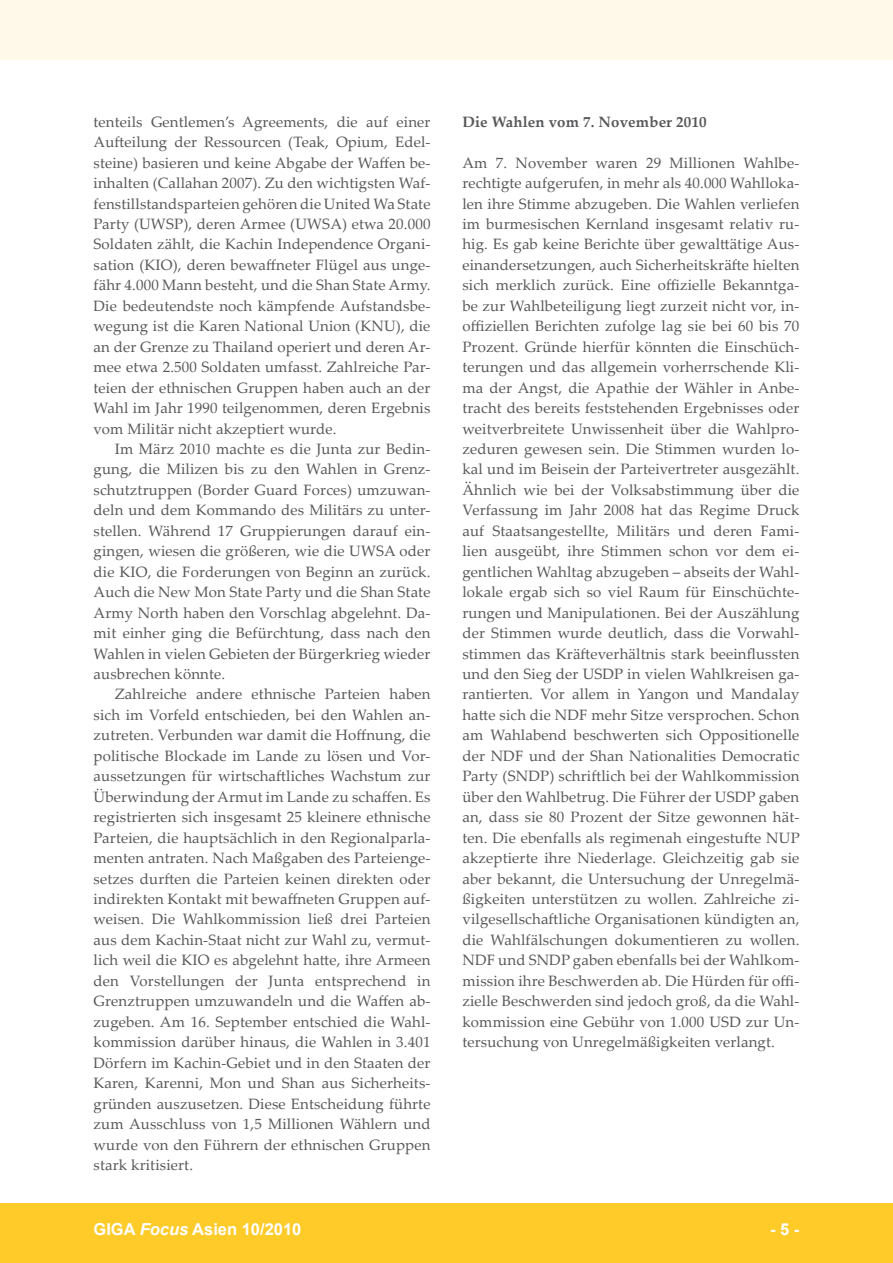
<style>
.page{position:relative;width:893px;height:1263px;background:#fff}
.page>*{position:absolute;margin:0;border:0;box-sizing:border-box;transform-origin:0 0}
.t1{font:700 16.5px "Arial";color:#fff}
.foc__text_1__absatz{font:15px/20.4px "Palatino Linotype";letter-spacing:.01em;color:#57585a;text-align:justify}
.foc__text_fliesstext{font:15px/20.4px "Palatino Linotype";letter-spacing:.01em;color:#57585a;text-align:justify}
.foc__text_ueberschri{font:700 15px "Palatino Linotype";letter-spacing:.01em;color:#57585a}
.s1{font-style:italic}
</style>
<div class="page">
<div style="left:0;top:1203px;width:893px;height:60px;background:#fecb29"></div>
<div style="left:0;top:1px;width:893px;height:59px;background:#fef9e9"></div>
<p class="foc__text_1__absatz" style="left:94px;top:111px;width:338px">tenteils Gentlemen’s Agreements, die auf einer Aufteilung der Ressourcen (Teak, Opium, Edel&shy;steine) basieren und keine Abgabe der Waffen be&shy;inhalten (Callahan 2007). Zu den wichtigsten Waf&shy;fenstillstandsparteien gehören die United Wa State Party (UWSP), deren Armee (UWSA) etwa 20.000<br>Soldaten zählt, die Kachin Independence Organi&shy;sation (KIO), deren bewaffneter Flügel aus unge&shy;fähr 4.000 Mann besteht, und die Shan State Army.<br>Die bedeutendste noch kämpfende Aufstandsbe&shy;wegung ist die Karen National Union (KNU), die an der Grenze zu Thailand operiert und deren Ar&shy;mee etwa 2.500 Soldaten umfasst. Zahlreiche Par&shy;teien der ethnischen Gruppen haben auch an der Wahl im Jahr 1990 teilgenommen, deren Ergebnis vom Militär nicht akzeptiert wurde.</p>
<p class="foc__text_fliesstext" style="left:94px;top:438px;width:338px;text-indent:21px">Im März 2010 machte es die Junta zur Bedin&shy;gung, die Milizen bis zu den Wahlen in Grenz&shy;schutztruppen (Border Guard Forces) umzuwan&shy;deln und dem Kommando des Militärs zu unter&shy;stellen. Während 17 Gruppierungen darauf ein&shy;gingen, wiesen die größeren, wie die UWSA oder die KIO, die Forderungen von Beginn an zurück.<br>Auch die New Mon State Party und die Shan State Army North haben den Vorschlag abgelehnt. Da&shy;mit einher ging die Befürchtung, dass nach den Wahlen in vielen Gebieten der Bürgerkrieg wieder ausbrechen könnte.</p>
<p class="foc__text_fliesstext" style="left:94px;top:684px;width:339px;text-indent:21px">Zahlreiche andere ethnische Parteien haben sich im Vorfeld entschieden, bei den Wahlen an&shy;zutreten. Verbunden war damit die Hoffnung, die politische Blockade im Lande zu lösen und Vor&shy;aussetzungen für wirtschaftliches Wachstum zur Überwindung der Armut im Lande zu schaffen. Es registrierten sich insgesamt 25 kleinere ethnische Parteien, die hauptsächlich in den Regionalparla&shy;menten antraten. Nach Maßgaben des Parteienge&shy;setzes durften die Parteien keinen direkten oder indirekten Kontakt mit bewaffneten Gruppen auf&shy;weisen. Die Wahlkommission ließ drei Parteien aus dem Kachin-Staat nicht zur Wahl zu, vermut&shy;lich weil die KIO es abgelehnt hatte, ihre Armeen den Vorstellungen der Junta entsprechend in Grenztruppen umzuwandeln und die Waffen ab&shy;zugeben. Am 16. September entschied die Wahl&shy;kommission darüber hinaus, die Wahlen in 3.401<br>Dörfern im Kachin-Gebiet und in den Staaten der Karen, Karenni, Mon und Shan aus Sicherheits&shy;gründen auszusetzen. Diese Entscheidung führte zum Ausschluss von 1,5 Millionen Wählern und wurde von den Führern der ethnischen Gruppen stark kritisiert.</p>
<p class="foc__text_ueberschri" style="left:462px;top:111px;width:246px">Die Wahlen vom 7. November 2010</p>
<p class="foc__text_1__absatz" style="left:462px;top:152px;width:339px">Am 7. November waren 29 Millionen Wahlbe&shy;rechtigte aufgerufen, in mehr als 40.000 Wahlloka&shy;len ihre Stimme abzugeben. Die Wahlen verliefen im burmesischen Kernland insgesamt relativ ru&shy;hig. Es gab keine Berichte über gewalttätige Aus&shy;einandersetzungen, auch Sicherheitskräfte hielten sich merklich zurück. Eine offizielle Bekanntga&shy;be zur Wahlbeteiligung liegt zurzeit nicht vor, in&shy;offiziellen Berichten zufolge lag sie bei 60 bis 70<br>Prozent. Gründe hierfür könnten die Einschüch&shy;terungen und das allgemein vorherrschende Kli&shy;ma der Angst, die Apathie der Wähler in Anbe&shy;tracht des bereits feststehenden Ergebnisses oder weitverbreitete Unwissenheit über die Wahlpro&shy;zeduren gewesen sein. Die Stimmen wurden lo&shy;kal und im Beisein der Parteivertreter ausgezählt.<br>Ähnlich wie bei der Volksabstimmung über die Verfassung im Jahr 2008 hat das Regime Druck auf Staatsangestellte, Militärs und deren Fami&shy;lien ausgeübt, ihre Stimmen schon vor dem ei&shy;gentlichen Wahltag abzugeben – abseits der Wahl&shy;lokale ergab sich so viel Raum für Einschüchte&shy;rungen und Manipulationen. Bei der Auszählung der Stimmen wurde deutlich, dass die Vorwahl&shy;stimmen das Kräfteverhältnis stark beeinflussten und den Sieg der USDP in vielen Wahlkreisen ga&shy;rantierten. Vor allem in Yangon und Mandalay hatte sich die NDF mehr Sitze versprochen. Schon am Wahlabend beschwerten sich Oppositionelle der NDF und der Shan Nationalities Democratic Party (SNDP) schriftlich bei der Wahlkommission über den Wahlbetrug. Die Führer der USDP gaben an, dass sie 80 Prozent der Sitze gewonnen hät&shy;ten. Die ebenfalls als regimenah eingestufte NUP akzeptierte ihre Niederlage. Gleichzeitig gab sie aber bekannt, die Untersuchung der Unregelmä&shy;ßigkeiten unterstützen zu wollen. Zahlreiche zi&shy;vilgesellschaftliche Organisationen kündigten an, die Wahlfälschungen dokumentieren zu wollen.<br>NDF und SNDP gaben ebenfalls bei der Wahlkom&shy;mission ihre Beschwerden ab. Die Hürden für offi&shy;zielle Beschwerden sind jedoch groß, da die Wahl&shy;kommission eine Gebühr von 1.000 USD zur Un&shy;tersuchung von Unregelmäßigkeiten verlangt.</p>
<p class="t1" style="left:94px;top:1218px;width:209px">GIGA <span class="s1">Focus</span> Asien 10/2010</p>
<p class="t1" style="left:770px;top:1218px;width:31px">- -</p>
</div>
